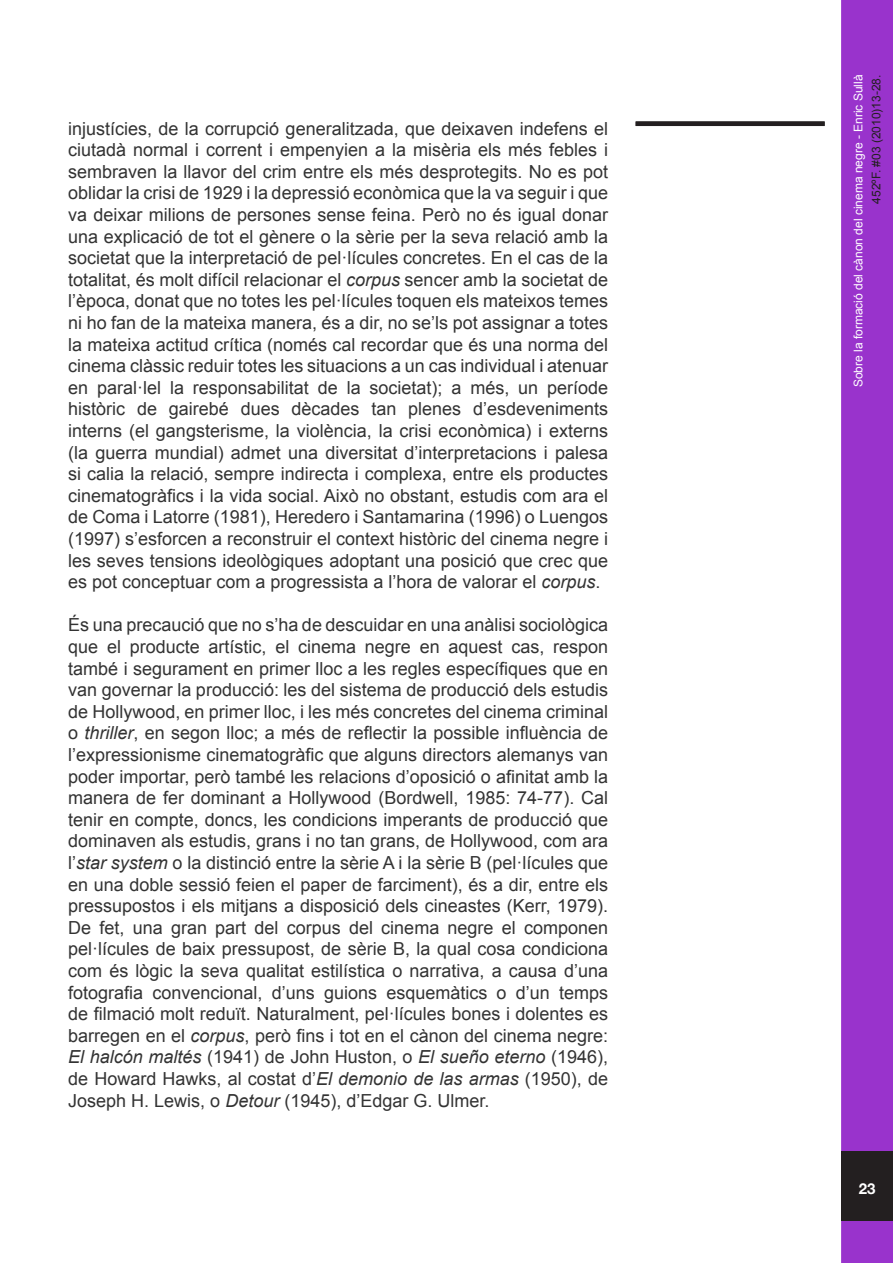
<style>
.page{position:relative;width:893px;height:1263px;background:#fff}
.page>*{position:absolute;margin:0;border:0;box-sizing:border-box;transform-origin:0 0}
.t1{font:18px/21.6px "Arial";color:#333;text-align:justify}
.t2{font:700 15px "Helvetica Neue";color:#fff}
.t3{font:12px "Arial";color:#fff}
.t4{font:12px "Arial";color:#231f20}
.s1{font-style:italic}
</style>
<div class="page">
<div style="left:841px;top:0;width:52px;height:1263px;background:#93c;border:3px solid #93c"></div>
<div style="left:841px;top:1151px;width:52px;height:70px;background:#231f20"></div>
<div style="left:636px;top:121px;width:189px;height:5px;background:#231f20"></div>
<p class="t1" style="left:68px;top:118px;width:541px">injustícies, de la corrupció generalitzada, que deixaven indefens el ciutadà normal i corrent i empenyien a la misèria els més febles i sembraven la llavor del crim entre els més desprotegits. No es pot oblidar la crisi de 1929 i la depressió econòmica que la va seguir i que va deixar milions de persones sense feina. Però no és igual donar una explicació de tot el gènere o la sèrie per la seva relació amb la societat que la interpretació de pel·lícules concretes. En el cas de la totalitat, és molt difícil relacionar el <span class="s1">corpus</span> sencer amb la societat de l’època, donat que no totes les pel·lícules toquen els mateixos temes ni ho fan de la mateixa manera, és a dir, no se’ls pot assignar a totes la mateixa actitud crítica (només cal recordar que és una norma del cinema clàssic reduir totes les situacions a un cas individual i atenuar en paral·lel la responsabilitat de la societat); a més, un període històric de gairebé dues dècades tan plenes d’esdeveniments interns (el gangsterisme, la violència, la crisi econòmica) i externs (la guerra mundial) admet una diversitat d’interpretacions i palesa si calia la relació, sempre indirecta i complexa, entre els productes cinematogràfics i la vida social. Això no obstant, estudis com ara el de Coma i Latorre (1981), Heredero i Santamarina (1996) o Luengos (1997) s’esforcen a reconstruir el context històric del cinema negre i les seves tensions ideològiques adoptant una posició que crec que es pot conceptuar com a progressista a l’hora de valorar el <span class="s1">corpus</span>.</p>
<p class="t1" style="left:68px;top:614px;width:541px">És una precaució que no s’ha de descuidar en una anàlisi sociològica que el producte artístic, el cinema negre en aquest cas, respon també i segurament en primer lloc a les regles específiques que en van governar la producció: les del sistema de producció dels estudis de Hollywood, en primer lloc, i les més concretes del cinema criminal o <span class="s1">thriller</span>, en segon lloc; a més de reflectir la possible influència de l’expressionisme cinematogràfic que alguns directors alemanys van poder importar, però també les relacions d’oposició o afinitat amb la manera de fer dominant a Hollywood (Bordwell, 1985: 74-77). Cal tenir en compte, doncs, les condicions imperants de producció que dominaven als estudis, grans i no tan grans, de Hollywood, com ara l’<span class="s1">star system</span> o la distinció entre la sèrie A i la sèrie B (pel·lícules que en una doble sessió feien el paper de farciment), és a dir, entre els pressupostos i els mitjans a disposició dels cineastes (Kerr, 1979).<br>De fet, una gran part del corpus del cinema negre el componen pel·lícules de baix pressupost, de sèrie B, la qual cosa condiciona com és lògic la seva qualitat estilística o narrativa, a causa d’una fotografia convencional, d’uns guions esquemàtics o d’un temps de filmació molt reduït. Naturalment, pel·lícules bones i dolentes es barregen en el <span class="s1">corpus</span>, però fins i tot en el cànon del cinema negre:<br><span class="s1">El halcón maltés</span> (1941) de John Huston, o <span class="s1">El sueño eterno</span> (1946), de Howard Hawks, al costat d’<span class="s1">El demonio de las armas</span> (1950), de Joseph H. Lewis, o <span class="s1">Detour</span> (1945), d’Edgar G. Ulmer.</p>
<p class="t3" style="left:850px;top:387px;width:314px;rotate:-90deg">Sobre la formació del cànon del cinema negre - Enric Sullà</p>
<p class="t4" style="left:868px;top:204px;width:131px;rotate:-90deg">452ºF. #03 (2010)13-28.</p>
<p class="t2" style="left:859px;top:1179px;width:18px">23</p>
</div>
